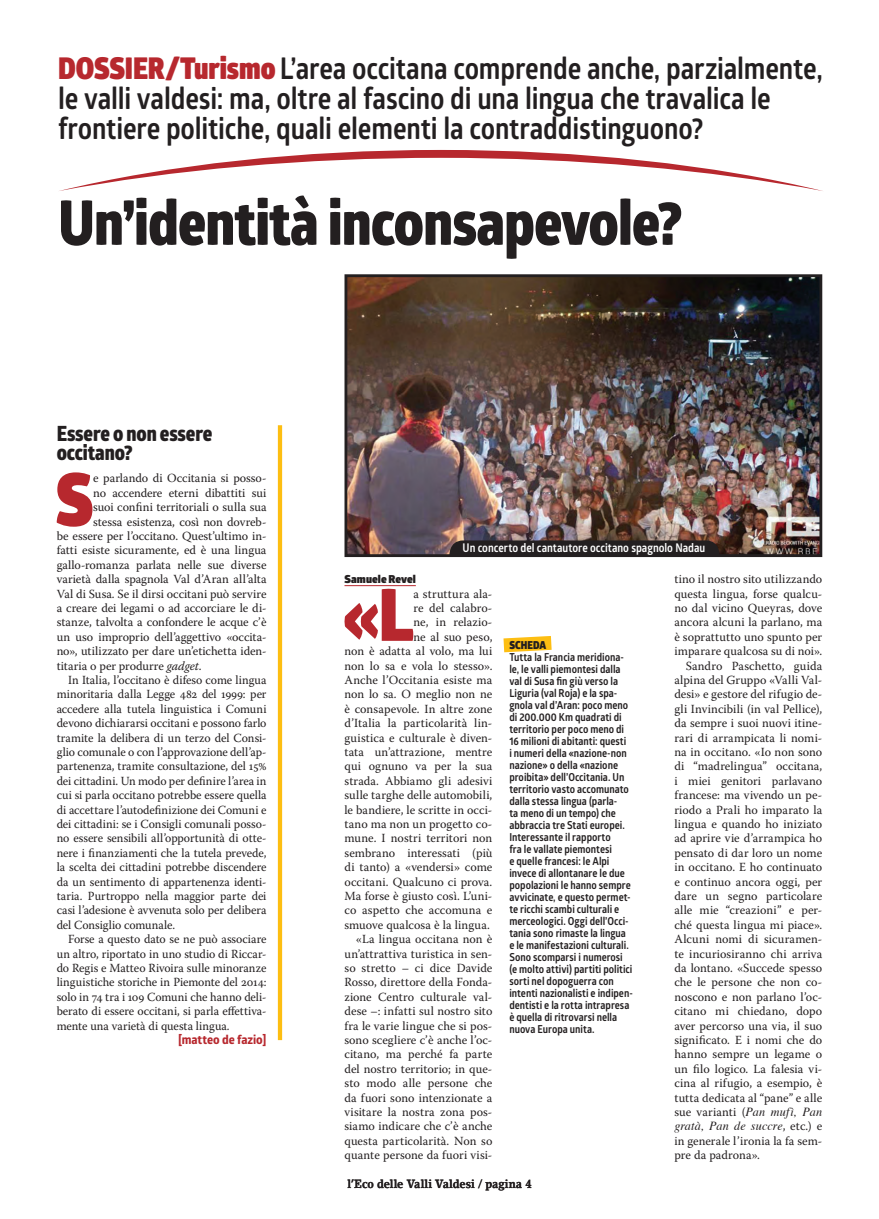
<style>
.page{position:relative;width:879px;height:1219px;background:#fff}
.page>*{position:absolute;margin:0;border:0;box-sizing:border-box;transform-origin:0 0}
.t1{font:900 72.4px "Glober";color:#b7282e;scale:.88 1}
.t2{font:800 62px "Glober";letter-spacing:-.015em;color:#231f20;scale:.88 1}
.t3{font:700 30px/30px "Glober";letter-spacing:-.005em;color:#231f20;scale:.88 1}
.t4{font:800 21px/19px "Glober";letter-spacing:-.005em;color:#231f20;scale:.88 1}
.t5{font:12.4px/14.4px "Warnock Pro";color:#231f20;text-align:right}
.t6{font:12.4px "Warnock Pro";color:#231f20;scale:.96 1}
.t7{font:italic 12.4px "Times";letter-spacing:.01em;color:#231f20}
.t8{font:700 12.4px "Globerx";color:#b7282e;scale:.96 1}
.t9{font:700 12px "Glober";color:#fff;scale:.88 1}
.t10{font:700 12px "Lino Letter Std";letter-spacing:-.005em;color:#231f20;scale:.88 1}
.t11{font:700 11px/12px "Glober";color:#231f20;scale:.89 1}
.t12{font:900 11px "Glober";letter-spacing:.01em;color:#231f20}
.t13{font:900 11px "Glober";letter-spacing:.01em;color:#231f20;scale:.88 1}
.s1{font-weight:900;color:#b7282e}
.s2{font-style:italic}
.s3{font-family:"Times";font-style:italic}
.s4{font-family:"Warnock Pro";font-style:normal}
</style>
<div class="page">
<hr style="left:344px;top:585px;width:72px;height:1px;background:#b7282e">
<svg style="left:59px;top:150px;width:764px;height:41px"></svg>
<img style="left:348px;top:278px;width:470px;height:275px">
<div style="left:344px;top:274px;width:478px;height:283px;border:3px solid #231f20"></div>
<svg style="left:448px;top:540px;width:273px;height:16px;background:#272222"></svg>
<hr style="left:278px;top:425px;width:4px;height:615px;background:#fdbe12">
<svg style="left:503px;top:636px;width:48px;height:16px"></svg>
<h3 class="t3" style="left:58px;top:53px;width:870px"><span class="s1">DOSSIER/Turismo</span> L’area occitana comprende anche, parzialmente, le valli valdesi: ma, oltre al fascino di una lingua che travalica le frontiere politiche, quali elementi la contraddistinguono?</h3>
<h2 class="t2" style="left:58px;top:176px;width:711px">Un’identità inconsapevole?</h2>
<h3 class="t4" style="left:57px;top:424px;width:178px">Essere o non essere occitano?</h3>
<h1 class="t1" style="left:56px;top:444px;width:44px">S</h1>
<p class="t5" style="left:93px;top:471px;width:175px">e parlando di Occitania si posso-</p>
<p class="t5" style="left:93px;top:485px;width:175px">no accendere eterni dibattiti sui</p>
<p class="t5" style="left:93px;top:500px;width:175px">suoi confini territoriali o sulla sua</p>
<p class="t5" style="left:93px;top:514px;width:175px">stessa esistenza, così non dovreb-</p>
<p class="t5" style="left:57px;top:529px;width:211px">be essere per l’occitano. Quest’ultimo in-</p>
<p class="t5" style="left:57px;top:543px;width:211px">fatti esiste sicuramente, ed è una lingua</p>
<p class="t5" style="left:57px;top:557px;width:211px">gallo-romanza parlata nelle sue diverse</p>
<p class="t5" style="left:57px;top:572px;width:211px">varietà dalla spagnola Val d’Aran all’alta</p>
<p class="t5" style="left:57px;top:586px;width:211px">Val di Susa. Se il dirsi occitani può servire</p>
<p class="t5" style="left:57px;top:601px;width:211px">a creare dei legami o ad accorciare le di-</p>
<p class="t5" style="left:57px;top:615px;width:211px">stanze, talvolta a confondere le acque c’è</p>
<p class="t5" style="left:57px;top:629px;width:211px">un uso improprio dell’aggettivo «occita-</p>
<p class="t5" style="left:57px;top:644px;width:211px">no», utilizzato per dare un’etichetta iden-</p>
<p class="t5" style="left:57px;top:658px;width:146px">titaria o per produrre <span class="s2">gadget</span>.</p>
<p class="t6" style="left:68px;top:672px;width:208px">In Italia, l’occitano è difeso come lingua</p>
<p class="t6" style="left:57px;top:687px;width:220px">minoritaria dalla Legge 482 del 1999: per</p>
<p class="t6" style="left:57px;top:701px;width:220px">accedere alla tutela linguistica i Comuni</p>
<p class="t6" style="left:57px;top:716px;width:220px">devono dichiararsi occitani e possono farlo</p>
<p class="t6" style="left:57px;top:730px;width:220px">tramite la delibera di un terzo del Consi-</p>
<p class="t6" style="left:57px;top:744px;width:220px">glio comunale o con l’approvazione dell’ap-</p>
<p class="t6" style="left:57px;top:759px;width:220px">partenenza, tramite consultazione, del 15%</p>
<p class="t6" style="left:57px;top:773px;width:220px">dei cittadini. Un modo per definire l’area in</p>
<p class="t6" style="left:57px;top:788px;width:220px">cui si parla occitano potrebbe essere quella</p>
<p class="t6" style="left:57px;top:802px;width:220px">di accettare l’autodefinizione dei Comuni e</p>
<p class="t6" style="left:57px;top:816px;width:220px">dei cittadini: se i Consigli comunali posso-</p>
<p class="t6" style="left:57px;top:831px;width:220px">no essere sensibili all’opportunità di otte-</p>
<p class="t6" style="left:57px;top:845px;width:220px">nere i finanziamenti che la tutela prevede,</p>
<p class="t6" style="left:57px;top:860px;width:220px">la scelta dei cittadini potrebbe discendere</p>
<p class="t6" style="left:57px;top:874px;width:220px">da un sentimento di appartenenza identi-</p>
<p class="t6" style="left:57px;top:888px;width:220px">taria. Purtroppo nella maggior parte dei</p>
<p class="t6" style="left:57px;top:903px;width:220px">casi l’adesione è avvenuta solo per delibera</p>
<p class="t6" style="left:57px;top:917px;width:125px">del Consiglio comunale.</p>
<p class="t6" style="left:68px;top:932px;width:208px">Forse a questo dato se ne può associare</p>
<p class="t6" style="left:57px;top:946px;width:220px">un altro, riportato in uno studio di Riccar-</p>
<p class="t6" style="left:57px;top:960px;width:220px">do Regis e Matteo Rivoira sulle minoranze</p>
<p class="t6" style="left:57px;top:975px;width:220px">linguistiche storiche in Piemonte del 2014:</p>
<p class="t6" style="left:57px;top:989px;width:220px">solo in 74 tra i 109 Comuni che hanno deli-</p>
<p class="t6" style="left:57px;top:1004px;width:220px">berato di essere occitani, si parla effettiva-</p>
<p class="t6" style="left:57px;top:1018px;width:182px">mente una varietà di questa lingua.</p>
<p class="t8" style="left:178px;top:1031px;width:94px">[matteo de fazio]</p>
<p class="t9" style="left:462px;top:539px;width:277px">Un concerto del cantautore occitano spagnolo Nadau</p>
<p class="t12" style="left:344px;top:571px;width:73px">Samuele Revel</p>
<h1 class="t1" style="left:343px;top:559px;width:82px">«L</h1>
<p class="t5" style="left:344px;top:586px;width:149px">a struttura ala-<br>re del calabro-<br>ne, in relazio-<br>ne al suo peso,<br>non è adatta al volo, ma lui non lo sa e vola lo stesso».<br>Anche l’Occitania esiste ma non lo sa. O meglio non ne è consapevole. In altre zone d’Italia la particolarità lin&shy;guistica e culturale è diven&shy;tata un’attrazione, mentre qui ognuno va per la sua strada. Abbiamo gli adesivi sulle targhe delle automobili, le bandiere, le scritte in occi&shy;tano ma non un progetto co&shy;mune. I nostri territori non sembrano interessati (più di tanto) a «vendersi» come occitani. Qualcuno ci prova.<br>Ma forse è giusto così. L’uni&shy;co aspetto che accomuna e smuove qualcosa è la lingua. «La lingua occitana non è un’attrattiva turistica in sen&shy;so stretto – ci dice Davide<br>Rosso, direttore della Fonda&shy;zione Centro culturale val&shy;dese –: infatti sul nostro sito fra le varie lingue che si pos&shy;sono scegliere c’è anche l’oc&shy;citano, ma perché fa parte del nostro territorio; in que&shy;sto modo alle persone che da fuori sono intenzionate a visitare la nostra zona pos&shy;siamo indicare che c’è anche questa particolarità. Non so quante persone da fuori visi-</p>
<p class="t13" style="left:509px;top:636px;width:43px">SCHEDA</p>
<p class="t11" style="left:509px;top:651px;width:140px">Tutta la Francia meridiona&shy;le, le valli piemontesi dalla val di Susa fin giù verso la<br>Liguria (val Roja) e la spa&shy;gnola val d’Aran: poco meno di 200.000 Km quadrati di territorio per poco meno di<br>16 milioni di abitanti: questi<br>i numeri della «nazione-non nazione» o della «nazione proibita» dell’Occitania. Un territorio vasto accomunato dalla stessa lingua (parla-<br>ta meno di un tempo) che abbraccia tre Stati europei.<br>Interessante il rapporto<br>fra le vallate piemontesi<br>e quelle francesi: le Alpi invece di allontanare le due popolazioni le hanno sempre avvicinate, e questo permet&shy;te ricchi scambi culturali e merceologici. Oggi dell’Occi&shy;tania sono rimaste la lingua e le manifestazioni culturali.<br>Sono scomparsi i numerosi (e molto attivi) partiti politici sorti nel dopoguerra con intenti nazionalisti e indipen&shy;dentisti e la rotta intrapresa è quella di ritrovarsi nella nuova Europa unita.</p>
<p class="t10" style="left:347px;top:1176px;width:211px">l’Eco delle Valli Valdesi / pagina 4</p>
<p class="t5" style="left:674px;top:572px;width:149px">tino il nostro sito utilizzando questa lingua, forse qualcu&shy;no dal vicino Queyras, dove ancora alcuni la parlano, ma è soprattutto uno spunto per imparare qualcosa su di noi».<br>Sandro Paschetto, guida alpina del Gruppo «Valli Val&shy;desi» e gestore del rifugio de&shy;gli Invincibili (in val Pellice), da sempre i suoi nuovi itine&shy;rari di arrampicata li nomi&shy;na in occitano. «Io non sono di “madrelingua” occitana, i miei genitori parlavano francese: ma vivendo un pe&shy;riodo a Prali ho imparato la lingua e quando ho iniziato ad aprire vie d’arrampica ho pensato di dar loro un nome in occitano. E ho continuato e continuo ancora oggi, per dare un segno particolare alle mie “creazioni” e per&shy;ché questa lingua mi piace».<br>Alcuni nomi di sicuramen&shy;te incuriosiranno chi arriva da lontano. «Succede spesso che le persone che non co&shy;noscono e non parlano l’oc&shy;citano mi chiedano, dopo aver percorso una via, il suo significato. E i nomi che do hanno sempre un legame o un filo logico. La falesia vi&shy;cina al rifugio, a esempio, è tutta dedicata al “pane” e alle sue varianti (<span class="s3">Pan mufì, Pan</span></p>
<p class="t7" style="left:674px;top:1115px;width:149px">gratà, Pan de succre<span class="s4">, etc.) e</span></p>
<p class="t5" style="left:674px;top:1133px;width:149px;text-align:left">in generale l’ironia la fa sem&shy;pre da padrona».</p>
</div>
